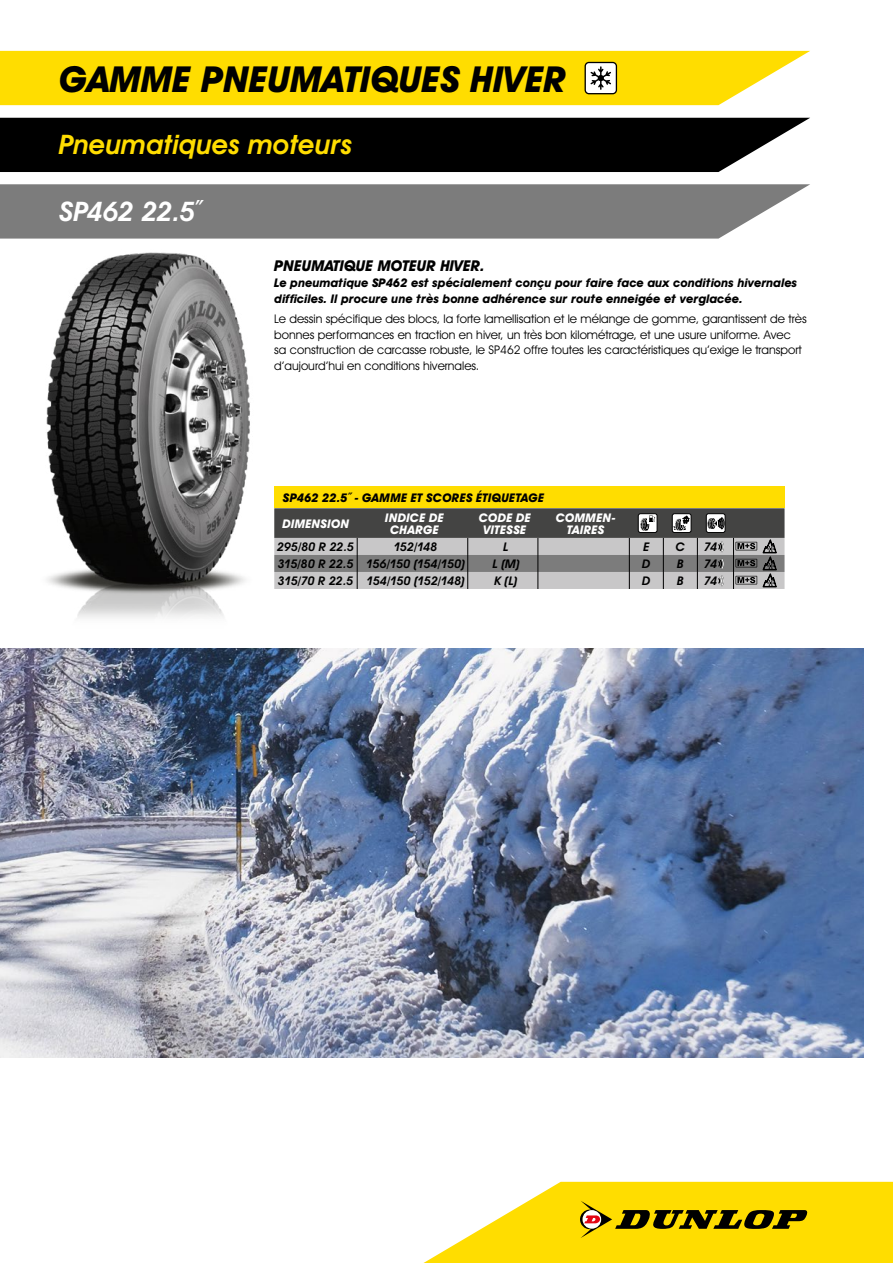
<style>
.page{position:relative;width:893px;height:1263px;background:#fff}
.page>*{position:absolute;margin:0;border:0;box-sizing:border-box;transform-origin:0 0}
.t1{font:italic 700 36px "Avant Garde IT Cby BT";color:#000}
.t2{font:italic 600 27px "Avant Garde IT Cby BT";color:#fd0}
.t3{font:italic 600 27px "Avant Garde IT Cby BT";letter-spacing:-.02em;color:#fff}
.t4{font:italic 700 15px "Avant Garde IT Cby BT";color:#000}
.t5{font:12px/15.8px "Avant Garde IT Cby BT";color:#000}
.t6{font:italic 700 12px/15.8px "Avant Garde IT Cby BT";color:#000}
.t7{font:italic 600 12px "Avant Garde IT Cby BT";letter-spacing:-.02em;color:#000}
.t8{font:italic 700 12px/12px "Avant Garde IT Cby BT";letter-spacing:.02em;color:#fff;text-align:center}
</style>
<div class="page">
<img style="left:46px;top:252px;width:204px;height:366px">
<div style="left:0;top:118px;width:810px;height:54px;background:#000"></div>
<svg style="left:0;top:184px;width:810px;height:55px;background:#848484"></svg>
<img style="left:0;top:648px;width:863px;height:410px">
<svg style="left:423px;top:1182px;width:470px;height:81px;background:#efd326"></svg>
<div style="left:274px;top:486px;width:510px;height:22px;background:#fd0"></div>
<svg style="left:274px;top:508px;width:510px;height:81px;background:#888"></svg>
<svg style="left:0;top:51px;width:810px;height:54px;background:#fddd10"></svg>
<h1 class="t1" style="left:59px;top:57px;width:509px">GAMME PNEUMATIQUES HIVER</h1>
<h2 class="t2" style="left:59px;top:128px;width:295px">Pneumatiques moteurs</h2>
<h2 class="t3" style="left:59px;top:195px;width:147px">SP462 22.5˝</h2>
<p class="t4" style="left:274px;top:257px;width:212px">PNEUMATIQUE MOTEUR HIVER.</p>
<p class="t6" style="left:274px;top:275px;width:524px">Le pneumatique SP462 est spécialement conçu pour faire face aux conditions hivernales difficiles. Il procure une très bonne adhérence sur route enneigée et verglacée.</p>
<p class="t5" style="left:274px;top:311px;width:534px">Le dessin spécifique des blocs, la forte lamellisation et le mélange de gomme, garantissent de très bonnes performances en traction en hiver, un très bon kilométrage, et une usure uniforme. Avec<br>sa construction de carcasse robuste, le SP462 offre toutes les caractéristiques qu’exige le transport d’aujourd’hui en conditions hivernales.</p>
<p class="t6" style="left:283px;top:490px;width:263px">SP462 22.5˝ - GAMME ET SCORES ÉTIQUETAGE</p>
<p class="t8" style="left:282px;top:517px;width:68px">DIMENSION</p>
<p class="t8" style="left:385px;top:511px;width:60px">INDICE DE<br>CHARGE</p>
<p class="t8" style="left:479px;top:511px;width:54px">CODE DE<br>VITESSE</p>
<p class="t8" style="left:556px;top:511px;width:61px">COMMEN-<br>TAIRES</p>
<p class="t7" style="left:277px;top:539px;width:78px">295/80 R 22.5</p>
<p class="t7" style="left:394px;top:539px;width:45px">152/148</p>
<p class="t7" style="left:503px;top:539px;width:7px">L</p>
<p class="t7" style="left:643px;top:539px;width:8px">E</p>
<p class="t7" style="left:676px;top:539px;width:11px">C</p>
<p class="t7" style="left:704px;top:539px;width:15px">74</p>
<p class="t7" style="left:278px;top:556px;width:189px">315/80 R 22.5 156/150 (154/150)</p>
<p class="t7" style="left:492px;top:556px;width:29px">L (M)</p>
<p class="t7" style="left:642px;top:556px;width:10px">D</p>
<p class="t7" style="left:677px;top:556px;width:8px">B</p>
<p class="t7" style="left:704px;top:556px;width:15px">74</p>
<p class="t7" style="left:278px;top:574px;width:188px">315/70 R 22.5 154/150 (152/148)</p>
<p class="t7" style="left:495px;top:574px;width:24px">K (L)</p>
<p class="t7" style="left:642px;top:574px;width:10px">D</p>
<p class="t7" style="left:677px;top:574px;width:8px">B</p>
<p class="t7" style="left:704px;top:574px;width:15px">74</p>
</div>
